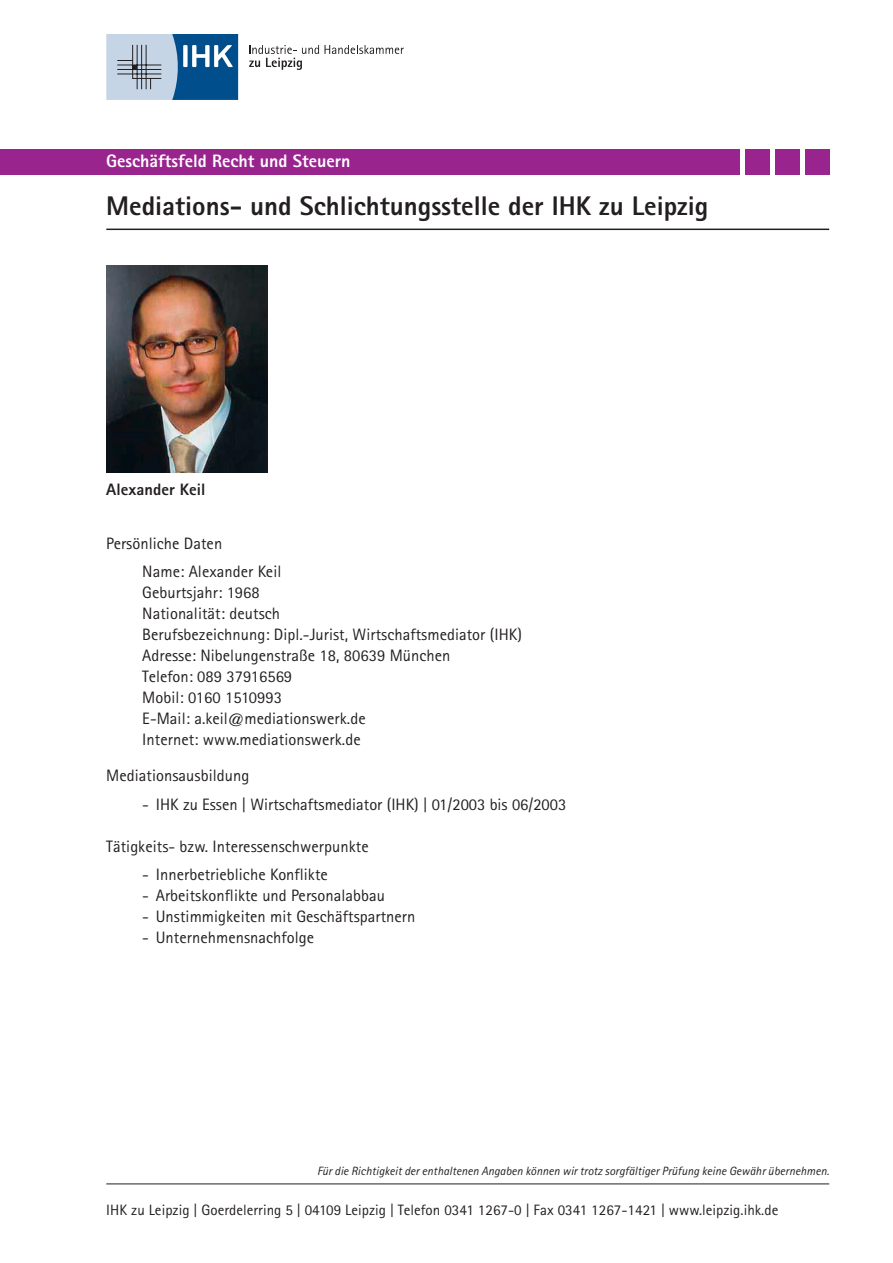
<style>
.page{position:relative;width:893px;height:1263px;background:#fff}
.page>*{position:absolute;margin:0;border:0;box-sizing:border-box;transform-origin:0 0}
.t1{font:800 27px "Rotis Sans Serif";color:#231f20}
.t2{font:800 18px "Rotis Sans Serif";color:#fff}
.t3{font:16.5px/21px "Rotis Sans Serif";letter-spacing:.005em;color:#231f20}
.t4{font:800 16.5px "Rotis Sans Serif";letter-spacing:.005em;color:#231f20}
.t5{font:15px "Rotis Sans Serif";letter-spacing:.005em;color:#231f20}
.t6{font:italic 12px "Rotis Sans Serif";letter-spacing:.005em;color:#231f20}
</style>
<div class="page">
<hr style="left:106px;top:229px;width:723px;height:1px;background:#231f20">
<hr style="left:106px;top:1184px;width:723px;height:1px;background:#231f20">
<div style="left:0;top:149px;width:740px;height:26px;background:#99248e"></div>
<svg style="left:249px;top:45px;width:155px;height:25px"></svg>
<svg style="left:106px;top:34px;width:132px;height:66px;background:#729aba"></svg>
<div style="left:805px;top:149px;width:24px;height:25px;background:#99248e"></div>
<div style="left:776px;top:149px;width:24px;height:25px;background:#99248e"></div>
<div style="left:745px;top:149px;width:25px;height:26px;background:#99248e"></div>
<img style="left:106px;top:265px;width:162px;height:208px">
<p class="t2" style="left:106px;top:150px;width:246px">Geschäftsfeld Recht und Steuern</p>
<h1 class="t1" style="left:106px;top:188px;width:603px">Mediations- und Schlichtungsstelle der IHK zu Leipzig</h1>
<p class="t4" style="left:106px;top:479px;width:100px">Alexander Keil</p>
<p class="t3" style="left:142px;top:529px;width:141px;line-height:28.5px;text-indent:-36px">Persönliche Daten<br>Name: Alexander Keil</p>
<p class="t3" style="left:142px;top:582px;width:381px">Geburtsjahr: 1968<br>Nationalität: deutsch<br>Berufsbezeichnung: Dipl.-Jurist, Wirtschaftsmediator (IHK)<br>Adresse: Nibelungenstraße 18, 80639 München<br>Telefon: 089 37916569<br>Mobil: 0160 1510993<br>E-Mail: a.keil@mediationswerk.de<br>Internet: www.mediationswerk.de</p>
<p class="t3" style="left:106px;top:765px;width:144px">Mediationsausbildung</p>
<p class="t3" style="left:142px;top:794px;width:426px">- IHK zu Essen | Wirtschaftsmediator (IHK) | 01/2003 bis 06/2003</p>
<p class="t3" style="left:106px;top:836px;width:264px">Tätigkeits- bzw. Interessenschwerpunkte</p>
<p class="t3" style="left:142px;top:864px;width:187px">- Innerbetriebliche Konflikte</p>
<p class="t3" style="left:142px;top:885px;width:244px">- Arbeitskonflikte und Personalabbau</p>
<p class="t3" style="left:142px;top:906px;width:275px">- Unstimmigkeiten mit Geschäftspartnern</p>
<p class="t3" style="left:142px;top:927px;width:173px">- Unternehmensnachfolge</p>
<p class="t6" style="left:317px;top:1164px;width:514px">Für die Richtigkeit der enthaltenen Angaben können wir trotz sorgfältiger Prüfung keine Gewähr übernehmen.</p>
<p class="t5" style="left:106px;top:1201px;width:673px">IHK zu Leipzig | Goerdelerring 5 | 04109 Leipzig | Telefon 0341 1267-0 | Fax 0341 1267-1421 | www.leipzig.ihk.de</p>
</div>
